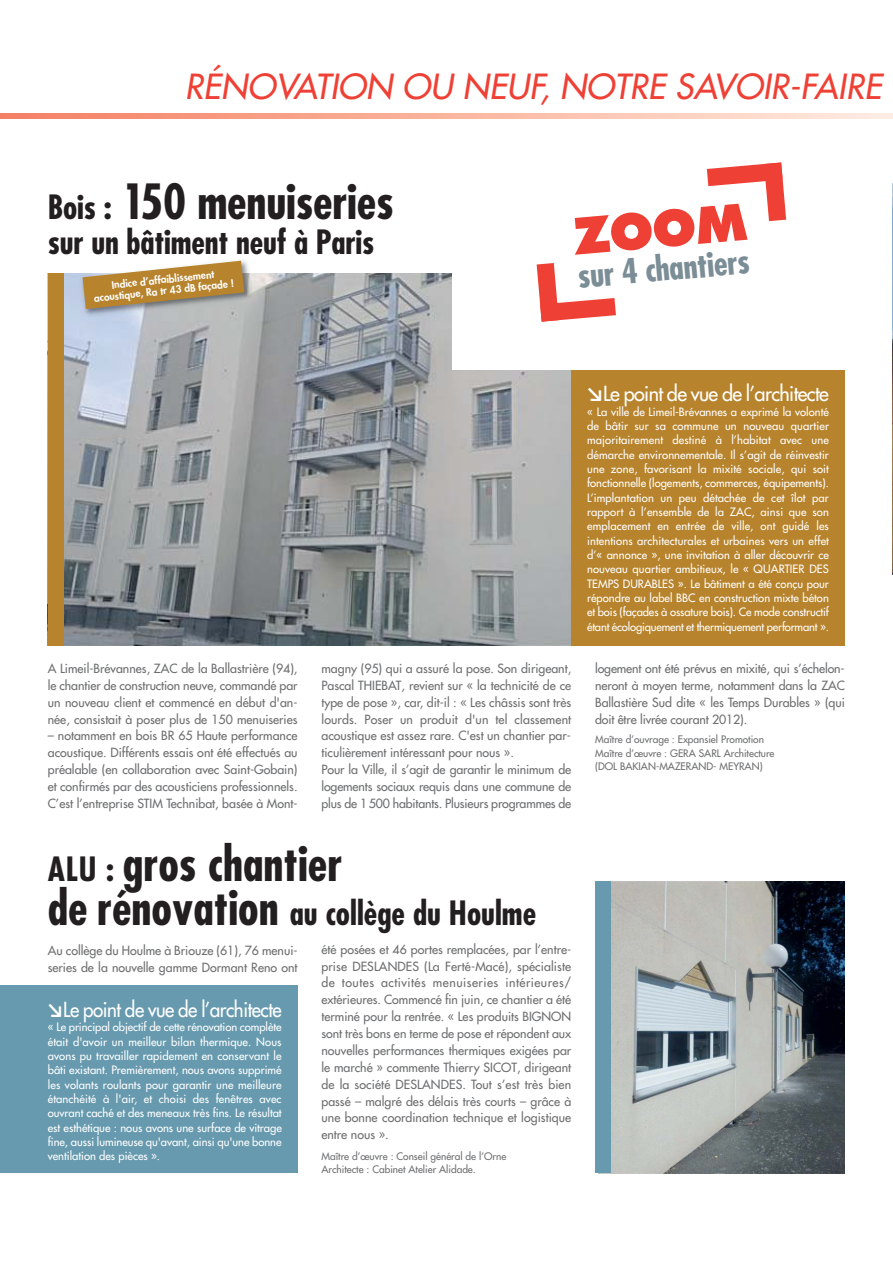
<style>
.page{position:relative;width:893px;height:1263px;background:#fff}
.page>*{position:absolute;margin:0;border:0;box-sizing:border-box;transform-origin:0 0}
.t1{font:800 48.6px "Futura";color:#ef4035}
.t2{font:700 condensed 47.25px "Futura";letter-spacing:-.005em;color:#231f20}
.t3{font:italic 33.75px "Futura";color:#ef4035}
.t4{font:700 condensed 33.45px "Futura";color:#7b8d96}
.t5{font:700 condensed 32.55px "Futura";letter-spacing:-.005em;color:#231f20}
.t6{font:20.25px "Futura";letter-spacing:-.025em;color:#fff}
.t7{font:20.25px "Futura";letter-spacing:-.025em;color:#fff;scale:.93 1}
.t8{font:12.3px/16.8px "Futura";color:#6d6e70;text-align:justify}
.t9{font:11.25px/14.4px "Futura";letter-spacing:-.005em;color:#fff;text-align:justify}
.t10{font:10.05px/13.5px "Futura";color:#6d6e70}
.t11{font:800 10.05px/11.2px "Futura";color:#fff;text-align:center}
.s1{font-size:32.55px}
.s2{font-family:"Calibri";font-weight:700}
.s3{font-size:47.25px}
</style>
<div class="page">
<svg style="left:0;top:113px;width:893px;height:6px;background:#f9b5a0"></svg>
<img style="left:64px;top:273px;width:507px;height:372px">
<div style="left:48px;top:273px;width:16px;height:372px;background:#b7832c"></div>
<img style="left:611px;top:881px;width:234px;height:292px">
<div style="left:595px;top:881px;width:16px;height:292px;background:#679aae"></div>
<div style="left:571px;top:370px;width:274px;height:275px;background:#b7832c"></div>
<svg style="left:0;top:985px;width:298px;height:1px"></svg>
<div style="left:0;top:986px;width:298px;height:187px;background:#679aae"></div>
<img style="left:238px;top:260px;width:11px;height:13px">
<img style="left:77px;top:273px;width:180px;height:48px">
<svg style="left:82px;top:261px;width:162px;height:48px;background:#bd9c64"></svg>
<div style="left:453px;top:184px;width:392px;height:186px;background:#fff"></div>
<svg style="left:537px;top:263px;width:79px;height:59px"></svg>
<svg style="left:707px;top:163px;width:79px;height:58px"></svg>
<h3 class="t3" style="left:185px;top:70px;width:704px">RÉNOVATION OU NEUF, NOTRE SAVOIR-FAIRE</h3>
<h2 class="t2" style="left:48px;top:181px;width:348px"><span class="s1">Bois :</span> 150 menuiseries</h2>
<h3 class="t5" style="left:48px;top:228px;width:328px">sur un bâtiment neuf à Paris</h3>
<p class="t11" style="left:92px;top:282px;width:142px;rotate:-6deg">Indice d’affaiblissement acoustique, Ra tr 43 dB façade !</p>
<h1 class="t1" style="left:571px;top:216px;width:176px;rotate:-5deg">ZOOM</h1>
<h3 class="t4" style="left:576px;top:261px;width:174px;rotate:-5deg">sur 4 chantiers</h3>
<h3 class="t6" style="left:587px;top:384px;width:243px"><span class="s2">↘</span>Le point de vue de l’architecte</h3>
<p class="t9" style="left:587px;top:405px;width:243px">« La ville de Limeil-Brévannes a exprimé la volonté de bâtir sur sa commune un nouveau quartier majoritairement destiné à l’habitat avec une démarche environnementale. Il s’agit de réinvestir une zone, favorisant la mixité sociale, qui soit fonctionnelle (logements, commerces, équipements).<br>L’implantation un peu détachée de cet îlot par rapport à l’ensemble de la ZAC, ainsi que son emplacement en entrée de ville, ont guidé les intentions architecturales et urbaines vers un effet d’« annonce », une invitation à aller découvrir ce nouveau quartier ambitieux, le « QUARTIER DES TEMPS DURABLES ». Le bâtiment a été conçu pour répondre au label BBC en construction mixte béton et bois (façades à ossature bois). Ce mode constructif étant écologiquement et thermiquement performant ».</p>
<p class="t8" style="left:48px;top:661px;width:251px">A Limeil-Brévannes, ZAC de la Ballastrière (94), le chantier de construction neuve, commandé par un nouveau client et commencé en début d'an&shy;née, consistait à poser plus de 150 menuiseries</p>
<p class="t8" style="left:48px;top:728px;width:251px">– notamment en bois BR 65 Haute performance acoustique. Différents essais ont été effectués au préalable (en collaboration avec Saint-Gobain) et confirmés par des acousticiens professionnels.<br>C’est l’entreprise STIM Technibat, basée à Mont-</p>
<p class="t8" style="left:321px;top:661px;width:251px;text-align:left">magny (95) qui a assuré la pose. Son dirigeant, Pascal THIEBAT, revient sur « la technicité de ce type de pose », car, dit-il : « Les châssis sont très lourds. Poser un produit d'un tel classement acoustique est assez rare. C'est un chantier par&shy;ticulièrement intéressant pour nous ».<br>Pour la Ville, il s’agit de garantir le minimum de logements sociaux requis dans une commune de plus de 1500 habitants. Plusieurs programmes de</p>
<p class="t8" style="left:595px;top:661px;width:251px">logement ont été prévus en mixité, qui s’échelon&shy;neront à moyen terme, notamment dans la ZAC Ballastière Sud dite « les Temps Durables » (qui doit être livrée courant 2012).</p>
<p class="t10" style="left:595px;top:734px;width:181px">Maître d’ouvrage : Expansiel Promotion<br>Maître d’œuvre : GERA SARL Architecture (DOL BAKIAN-MAZERAND- MEYRAN)</p>
<h2 class="t2" style="left:48px;top:843px;width:296px"><span class="s1">ALU :</span> gros chantier</h2>
<h3 class="t5" style="left:48px;top:899px;width:490px"><span class="s3">de rénovation</span> au collège du Houlme</h3>
<p class="t8" style="left:48px;top:943px;width:251px">Au collège du Houlme à Briouze (61), 76 menui&shy;series de la nouvelle gamme Dormant Reno ont</p>
<h3 class="t7" style="left:48px;top:999px;width:253px"><span class="s2">↘</span>Le point de vue de l’architecte</h3>
<p class="t9" style="left:48px;top:1021px;width:236px">« Le principal objectif de cette rénovation complète était d'avoir un meilleur bilan thermique. Nous avons pu travailler rapidement en conservant le bâti existant. Premièrement, nous avons supprimé les volants roulants pour garantir une meilleure étanchéité à l'air, et choisi des fenêtres avec ouvrant caché et des meneaux très fins. Le résultat est esthétique : nous avons une surface de vitrage fine, aussi lumineuse qu'avant, ainsi qu'une bonne ventilation des pièces ».</p>
<p class="t8" style="left:321px;top:942px;width:251px">été posées et 46 portes remplacées, par l’entre&shy;prise DESLANDES (La Ferté-Macé), spécialiste de toutes activités menuiseries intérieures/ extérieures. Commencé fin juin, ce chantier a été terminé pour la rentrée. « Les produits BIGNON sont très bons en terme de pose et répondent aux nouvelles performances thermiques exigées par le marché » commente Thierry SICOT, dirigeant de la société DESLANDES. Tout s’est très bien passé – malgré des délais très courts – grâce à une bonne coordination technique et logistique entre nous ».</p>
<p class="t10" style="left:321px;top:1150px;width:186px">Maître d’œuvre : Conseil général de l’Orne<br>Architecte : Cabinet Atelier Alidade.</p>
</div>
